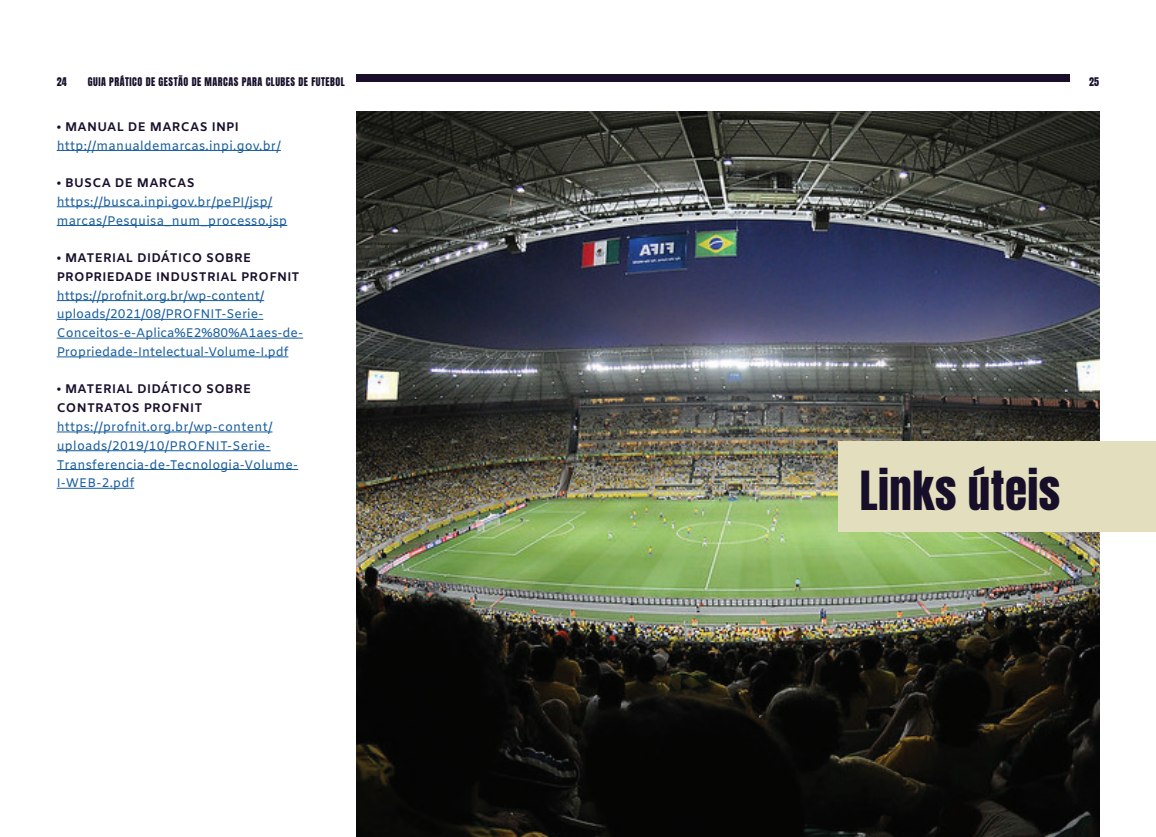
<style>
.page{position:relative;width:1156px;height:837px;background:#fff}
.page>*{position:absolute;margin:0;border:0;box-sizing:border-box;transform-origin:0 0}
.t1{font:45px "Anton";letter-spacing:.01em;color:#170e29}
.t2{font:12.5px/18.8px "Amiko";letter-spacing:.02em;color:#175d9e}
.t3{font:12.5px/18.8px "Amiko";color:#175d9e}
.t4{font:700 12.5px/18.8px "Amiko";letter-spacing:.02em;color:#190f2b}
.t5{font:10px "Anton";letter-spacing:.05em;color:#170e29}
</style>
<div class="page">
<div style="left:356px;top:74px;width:222px;height:8px;background:#190f2b"></div>
<div style="left:578px;top:74px;width:491px;height:8px;background:#190f2b"></div>
<hr style="left:57px;top:150px;width:224px;height:1px;background:#175d9e">
<hr style="left:57px;top:206px;width:215px;height:1px;background:#175d9e">
<hr style="left:57px;top:225px;width:230px;height:1px;background:#175d9e">
<hr style="left:57px;top:300px;width:207px;height:1px;background:#175d9e">
<hr style="left:57px;top:319px;width:206px;height:1px;background:#175d9e">
<hr style="left:57px;top:338px;width:246px;height:1px;background:#175d9e">
<hr style="left:57px;top:356px;width:231px;height:1px;background:#175d9e">
<hr style="left:57px;top:431px;width:215px;height:1px;background:#175d9e">
<hr style="left:57px;top:450px;width:213px;height:1px;background:#175d9e">
<hr style="left:57px;top:469px;width:241px;height:1px;background:#175d9e">
<hr style="left:57px;top:488px;width:77px;height:1px;background:#175d9e">
<img style="left:356px;top:112px;width:742px;height:724px">
<div style="left:838px;top:442px;width:317px;height:89px;background:#e3debe"></div>
<p class="t5" style="left:57px;top:77px;width:11px">24</p>
<p class="t5" style="left:88px;top:77px;width:258px">GUIA PRÁTICO DE GESTÃO DE MARCAS PARA CLUBES DE FUTEBOL</p>
<p class="t5" style="left:1088px;top:77px;width:11px">25</p>
<p class="t4" style="left:57px;top:118px;width:183px">• MANUAL DE MARCAS INPI</p>
<p class="t2" style="left:57px;top:137px;width:225px">http://manualdemarcas.inpi.gov.br/</p>
<p class="t4" style="left:57px;top:174px;width:139px">• BUSCA DE MARCAS</p>
<p class="t2" style="left:57px;top:193px;width:232px">https://busca.inpi.gov.br/pePI/jsp/ marcas/Pesquisa_num_processo.jsp</p>
<p class="t4" style="left:57px;top:249px;width:244px">• MATERIAL DIDÁTICO SOBRE<br>PROPRIEDADE INDUSTRIAL PROFNIT</p>
<p class="t3" style="left:57px;top:287px;width:248px">https://profnit.org.br/wp-content/ uploads/2021/08/PROFNIT-Serie-Conceitos-e-Aplica%E2%80%A1aes-de-Propriedade-Intelectual-Volume-I.pdf</p>
<p class="t4" style="left:57px;top:380px;width:196px">• MATERIAL DIDÁTICO SOBRE<br>CONTRATOS PROFNIT</p>
<p class="t2" style="left:57px;top:418px;width:243px">https://profnit.org.br/wp-content/ uploads/2019/10/PROFNIT-Serie-<br>Transferencia-de-Tecnologia-Volume-<br>I-WEB-2.pdf</p>
<h1 class="t1" style="left:859px;top:467px;width:202px">Links úteis</h1>
</div>
